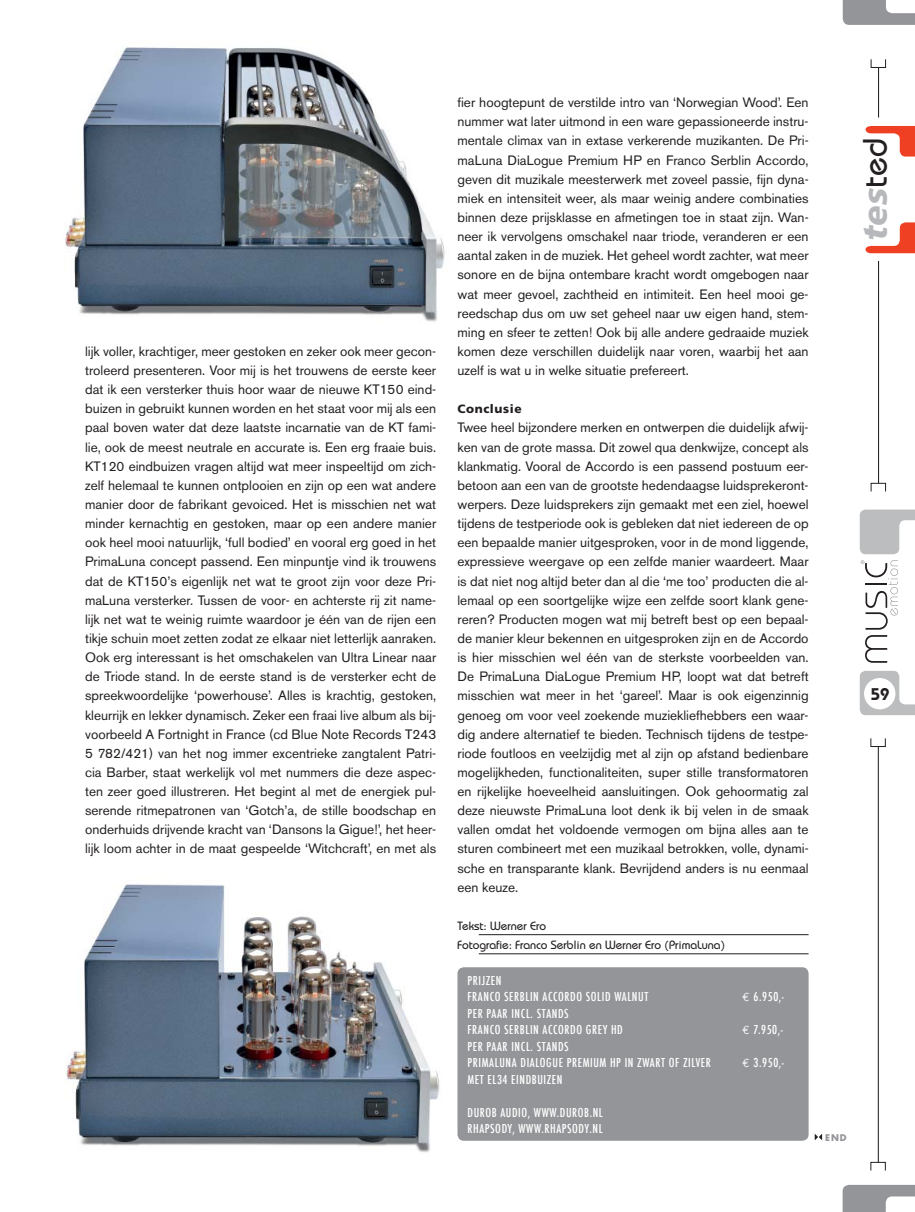
<style>
.page{position:relative;width:915px;height:1212px;background:#fff}
.page>*{position:absolute;margin:0;border:0;box-sizing:border-box;transform-origin:0 0}
.t1{font:italic 900 33.9px "Frutiger";color:#b6b8bb}
.t2{font:600 16.95px "Bauhaus";color:#231f20}
.t3{font:13.5px/19.2px "Akzidenz Grotesk BE";color:#231f20;text-align:justify}
.t4{font:500 condensed 12px/16.5px "Futura";letter-spacing:.05em;color:#fff}
.t5{font:500 12px/19.2px "Bauhaus";color:#231f20}
.t6{font:900 12px "Frutiger";letter-spacing:.05em;color:#231f20}
.t7{font:700 9px "Futura";color:#939598}
.s1{font-family:"Euro Mono";font-weight:400;font-stretch:normal}
.s2{font-family:"Bauhaus";font-weight:500;font-style:normal;color:#231f20}
</style>
<div class="page">
<img style="left:66px;top:884px;width:374px;height:269px">
<div style="left:457px;top:967px;width:351px;height:174px;background:#939598;border-radius:6px"></div>
<svg style="left:814px;top:1133px;width:7px;height:7px"></svg>
<img style="left:65px;top:47px;width:380px;height:275px">
<hr style="left:478px;top:934px;width:330px;height:1px;background:#231f20">
<hr style="left:478px;top:953px;width:330px;height:1px;background:#231f20">
<svg style="left:859px;top:510px;width:55px;height:44px"></svg>
<svg style="left:859px;top:671px;width:55px;height:44px"></svg>
<svg style="left:842px;top:0;width:72px;height:25px"></svg>
<svg style="left:842px;top:1185px;width:72px;height:27px"></svg>
<div style="left:870px;top:59px;width:15px;height:9px;border:1px solid #231f20"></div>
<div style="left:870px;top:483px;width:15px;height:9px;border:1px solid #231f20"></div>
<div style="left:863px;top:678px;width:32px;height:31px;background:#fff;border-radius:50%"></div>
<hr style="left:877px;top:261px;width:1px;height:222px;background:#231f20">
<svg style="left:865px;top:222px;width:49px;height:31px"></svg>
<svg style="left:865px;top:126px;width:49px;height:31px"></svg>
<hr style="left:877px;top:67px;width:1px;height:51px;background:#231f20">
<hr style="left:877px;top:746px;width:1px;height:416px;background:#231f20">
<div style="left:870px;top:738px;width:15px;height:9px;border:1px solid #231f20"></div>
<div style="left:870px;top:1162px;width:15px;height:9px;border:1px solid #231f20"></div>
<svg style="left:860px;top:560px;width:37px;height:103px"></svg>
<p class="t3" style="left:85px;top:343px;width:352px">lijk voller, krachtiger, meer gestoken en zeker ook meer gecon&shy;troleerd presenteren. Voor mij is het trouwens de eerste keer dat ik een versterker thuis hoor waar de nieuwe KT150 eind&shy;buizen in gebruikt kunnen worden en het staat voor mij als een paal boven water dat deze laatste incarnatie van de KT fami&shy;lie, ook de meest neutrale en accurate is. Een erg fraaie buis.<br>KT120 eindbuizen vragen altijd wat meer inspeeltijd om zich&shy;zelf helemaal te kunnen ontplooien en zijn op een wat andere manier door de fabrikant gevoiced. Het is misschien net wat minder kernachtig en gestoken, maar op een andere manier ook heel mooi natuurlijk, ‘full bodied’ en vooral erg goed in het PrimaLuna concept passend. Een minpuntje vind ik trouwens dat de KT150’s eigenlijk net wat te groot zijn voor deze Pri&shy;maLuna versterker. Tussen de voor- en achterste rij zit name&shy;lijk net wat te weinig ruimte waardoor je één van de rijen een tikje schuin moet zetten zodat ze elkaar niet letterlijk aanraken.<br>Ook erg interessant is het omschakelen van Ultra Linear naar de Triode stand. In de eerste stand is de versterker echt de spreekwoordelijke ‘powerhouse’. Alles is krachtig, gestoken, kleurrijk en lekker dynamisch. Zeker een fraai live album als bij&shy;voorbeeld A Fortnight in France (cd Blue Note Records T243<br>5 782/421) van het nog immer excentrieke zangtalent Patri&shy;cia Barber, staat werkelijk vol met nummers die deze aspec&shy;ten zeer goed illustreren. Het begint al met de energiek pul&shy;serende ritmepatronen van ‘Gotch’a, de stille boodschap en onderhuids drijvende kracht van ‘Dansons la Gigue!’, het heer&shy;lijk loom achter in de maat gespeelde ‘Witchcraft’, en met als</p>
<p class="t3" style="left:457px;top:94px;width:352px">fier hoogtepunt de verstilde intro van ‘Norwegian Wood’. Een nummer wat later uitmond in een ware gepassioneerde instru&shy;mentale climax van in extase verkerende muzikanten. De Pri&shy;maLuna DiaLogue Premium HP en Franco Serblin Accordo, geven dit muzikale meesterwerk met zoveel passie, fijn dyna&shy;miek en intensiteit weer, als maar weinig andere combinaties binnen deze prijsklasse en afmetingen toe in staat zijn. Wan&shy;neer ik vervolgens omschakel naar triode, veranderen er een aantal zaken in de muziek. Het geheel wordt zachter, wat meer sonore en de bijna ontembare kracht wordt omgebogen naar wat meer gevoel, zachtheid en intimiteit. Een heel mooi ge&shy;reedschap dus om uw set geheel naar uw eigen hand, stem&shy;ming en sfeer te zetten! Ook bij alle andere gedraaide muziek komen deze verschillen duidelijk naar voren, waarbij het aan uzelf is wat u in welke situatie prefereert.</p>
<p class="t6" style="left:457px;top:404px;width:66px">Conclusie</p>
<p class="t3" style="left:457px;top:420px;width:352px">Twee heel bijzondere merken en ontwerpen die duidelijk afwij&shy;ken van de grote massa. Dit zowel qua denkwijze, concept als klankmatig. Vooral de Accordo is een passend postuum eer&shy;betoon aan een van de grootste hedendaagse luidsprekeront&shy;werpers. Deze luidsprekers zijn gemaakt met een ziel, hoewel tijdens de testperiode ook is gebleken dat niet iedereen de op een bepaalde manier uitgesproken, voor in de mond liggende, expressieve weergave op een zelfde manier waardeert. Maar is dat niet nog altijd beter dan al die ‘me too’ producten die al&shy;lemaal op een soortgelijke wijze een zelfde soort klank gene&shy;reren? Producten mogen wat mij betreft best op een bepaal&shy;de manier kleur bekennen en uitgesproken zijn en de Accordo is hier misschien wel één van de sterkste voorbeelden van.<br>De PrimaLuna DiaLogue Premium HP, loopt wat dat betreft misschien wat meer in het ‘gareel’. Maar is ook eigenzinnig genoeg om voor veel zoekende muziekliefhebbers een waar&shy;dig andere alternatief te bieden. Technisch tijdens de testpe&shy;riode foutloos en veelzijdig met al zijn op afstand bedienbare mogelijkheden, functionaliteiten, super stille transformatoren en rijkelijke hoeveelheid aansluitingen. Ook gehoormatig zal deze nieuwste PrimaLuna loot denk ik bij velen in de smaak vallen omdat het voldoende vermogen om bijna alles aan te sturen combineert met een muzikaal betrokken, volle, dynami&shy;sche en transparante klank. Bevrijdend anders is nu eenmaal een keuze.</p>
<p class="t5" style="left:457px;top:917px;width:269px">Tekst: Werner Ero<br>Fotografie: Franco Serblin en Werner Ero (PrimaLuna)</p>
<p class="t4" style="left:467px;top:972px;width:182px">PRIJZEN<br>FRANCO SERBLIN ACCORDO SOLID WALNUT</p>
<p class="t4" style="left:467px;top:1005px;width:157px">PER PAAR INCL. STANDS<br>FRANCO SERBLIN ACCORDO GREY HD</p>
<p class="t4" style="left:467px;top:1038px;width:244px">PER PAAR INCL. STANDS<br>PRIMALUNA DIALOGUE PREMIUM HP IN ZWART OF ZILVER</p>
<p class="t4" style="left:467px;top:1071px;width:96px">MET EL34 EINDBUIZEN</p>
<p class="t4" style="left:467px;top:1104px;width:137px">DUROB AUDIO, WWW.DUROB.NL<br>RHAPSODY, WWW.RHAPSODY.NL</p>
<p class="t4" style="left:742px;top:988px;width:43px"><span class="s1">€</span> 6.950,-</p>
<p class="t4" style="left:742px;top:1021px;width:42px"><span class="s1">€</span> 7.950,-</p>
<p class="t4" style="left:742px;top:1054px;width:43px"><span class="s1">€</span> 3.950,-</p>
<h1 class="t1" style="left:861px;top:241px;width:104px;rotate:-90deg">tes<span class="s2">ted</span></h1>
<p class="t2" style="left:870px;top:688px;width:20px">59</p>
<p class="t7" style="left:824px;top:1133px;width:23px">END</p>
</div>
